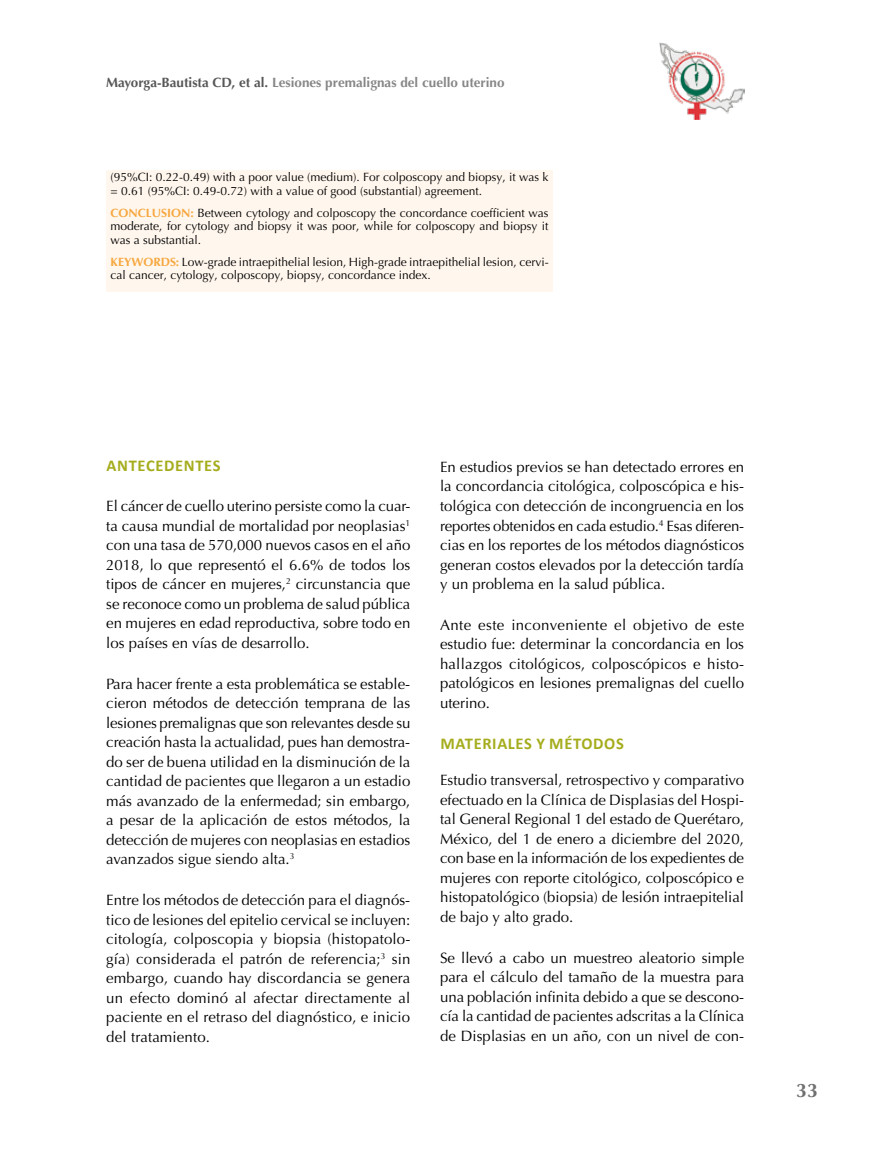
<style>
.page{position:relative;width:893px;height:1149px;background:#fff}
.page>*{position:absolute;margin:0;border:0;box-sizing:border-box;transform-origin:0 0}
.t1{font:700 19.5px "Optima";color:#706f6f}
.t2{font:700 16.5px "Calibri";letter-spacing:.04em;color:#a5ad1d}
.t3{font:15px/19.5px "Optima";color:#000;text-align:justify}
.t4{font:700 13.5px "Optima";color:#878787}
.t5{font:12px/13.5px "Optima";color:#000}
.s1{color:#575756}
.s2{font-weight:700;color:#f7a73e}
</style>
<div class="page">
<div style="left:106px;top:170px;width:447px;height:121px;background:#fff7ee"></div>
<img style="left:659px;top:43px;width:85px;height:76px">
<p class="t4" style="left:106px;top:75px;width:400px"><span class="s1">Mayorga-Bautista CD, et al.</span> Lesiones premalignas del cuello uterino</p>
<p class="t5" style="left:111px;top:170px;width:439px">(95%CI: 0.22-0.49) with a poor value (medium). For colposcopy and biopsy, it was k = 0.61 (95%CI: 0.49-0.72) with a value of good (substantial) agreement.</p>
<p class="t5" style="left:111px;top:206px;width:439px;text-align:justify"><span class="s2">CONCLUSION:</span> Between cytology and colposcopy the concordance coefficient was moderate, for cytology and biopsy it was poor, while for colposcopy and biopsy it was a substantial.</p>
<p class="t5" style="left:111px;top:255px;width:440px"><span class="s2">KEYWORDS:</span> Low-grade intraepithelial lesion, High-grade intraepithelial lesion, cervi&shy;cal cancer, cytology, colposcopy, biopsy, concordance index.</p>
<p class="t2" style="left:107px;top:454px;width:115px">ANTECEDENTES</p>
<p class="t3" style="left:106px;top:496px;width:306px">El cáncer de cuello uterino persiste como la cuar&shy;ta causa mundial de mortalidad por neoplasias<sup>1 </sup>con una tasa de 570,000 nuevos casos en el año 2018, lo que representó el 6.6% de todos los tipos de cáncer en mujeres,<sup>2</sup> circunstancia que se reconoce como un problema de salud pública en mujeres en edad reproductiva, sobre todo en los países en vías de desarrollo.</p>
<p class="t3" style="left:106px;top:674px;width:306px">Para hacer frente a esta problemática se estable&shy;cieron métodos de detección temprana de las lesiones premalignas que son relevantes desde su creación hasta la actualidad, pues han demostra&shy;do ser de buena utilidad en la disminución de la cantidad de pacientes que llegaron a un estadio más avanzado de la enfermedad; sin embargo, a pesar de la aplicación de estos métodos, la detección de mujeres con neoplasias en estadios avanzados sigue siendo alta.<sup>3</sup></p>
<p class="t3" style="left:106px;top:890px;width:306px">Entre los métodos de detección para el diagnós&shy;tico de lesiones del epitelio cervical se incluyen: citología, colposcopia y biopsia (histopatolo&shy;gía) considerada el patrón de referencia;<sup>3</sup> sin embargo, cuando hay discordancia se genera un efecto dominó al afectar directamente al paciente en el retraso del diagnóstico, e inicio del tratamiento.</p>
<p class="t3" style="left:440px;top:457px;width:306px">En estudios previos se han detectado errores en la concordancia citológica, colposcópica e his&shy;tológica con detección de incongruencia en los reportes obtenidos en cada estudio.<sup>4</sup> Esas diferen&shy;cias en los reportes de los métodos diagnósticos generan costos elevados por la detección tardía y un problema en la salud pública.</p>
<p class="t3" style="left:440px;top:615px;width:306px">Ante este inconveniente el objetivo de este estudio fue: determinar la concordancia en los hallazgos citológicos, colposcópicos e histo&shy;patológicos en lesiones premalignas del cuello uterino.</p>
<p class="t2" style="left:440px;top:732px;width:185px">MATERIALES Y MÉTODOS</p>
<p class="t3" style="left:440px;top:770px;width:306px">Estudio transversal, retrospectivo y comparativo efectuado en la Clínica de Displasias del Hospi&shy;tal General Regional 1 del estado de Querétaro, México, del 1 de enero a diciembre del 2020, con base en la información de los expedientes de mujeres con reporte citológico, colposcópico e histopatológico (biopsia) de lesión intraepitelial de bajo y alto grado.</p>
<p class="t3" style="left:440px;top:947px;width:306px">Se llevó a cabo un muestreo aleatorio simple para el cálculo del tamaño de la muestra para una población infinita debido a que se descono&shy;cía la cantidad de pacientes adscritas a la Clínica de Displasias en un año, con un nivel de con-</p>
<h1 class="t1" style="left:796px;top:1079px;width:23px">33</h1>
</div>
